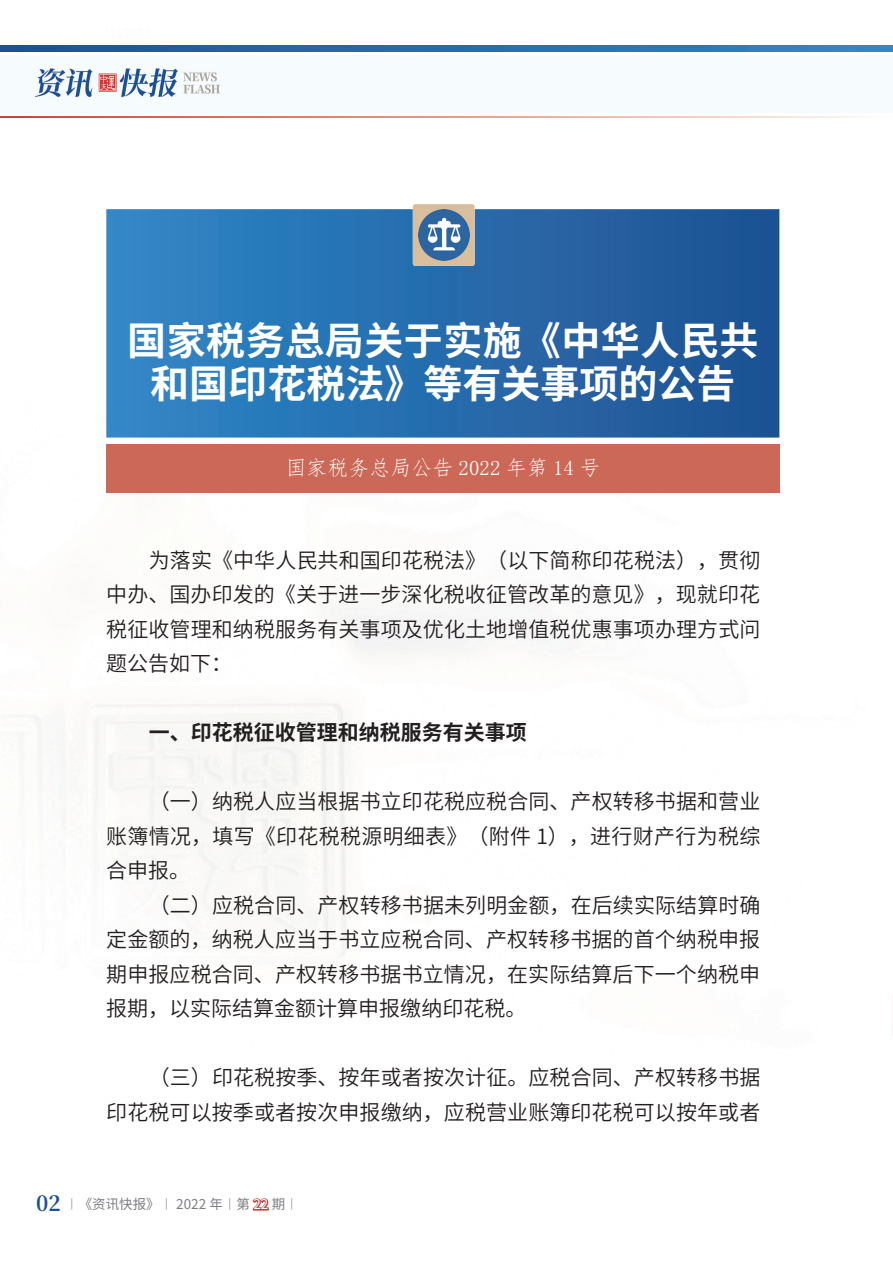
<style>
.page{position:relative;width:893px;height:1263px;background:#fff}
.page>*{position:absolute;margin:0;border:0;box-sizing:border-box;transform-origin:0 0}
.t1{font:700 39px/42.5px "Source Han Sans SC";letter-spacing:.015em;color:#fff;text-align:center}
.t2{font:21px/34.5px "Source Han Sans SC";letter-spacing:.005em;color:#231f20;text-align:justify}
.t3{font:700 21px "Source Han Sans SC";color:#231f20}
.t4{font:21px "Fang Song";color:#fff}
.t5{font:13.5px "Source Han Sans SC";color:#7d7e82}
.s1{font-family:"Source Han Serif SC";font-weight:700;font-size:21px;color:#1c5093}
.s2{color:#c73b3e}
</style>
<div class="page">
<img style="left:0;top:45px;width:893px;height:990px">
<div style="left:0;top:56px;width:893px;height:57px;background:#f6fbfe"></div>
<svg style="left:0;top:117px;width:893px;height:1px"></svg>
<svg style="left:0;top:46px;width:893px;height:5px;background:#276cac"></svg>
<img style="left:36px;top:68px;width:183px;height:28px">
<svg style="left:106px;top:209px;width:673px;height:229px;background:#276cad"></svg>
<div style="left:106px;top:444px;width:673px;height:49px;background:#cb6857"></div>
<div style="left:413px;top:204px;width:62px;height:62px;background:#d9be9e;border-radius:3px"></div>
<img style="left:418px;top:210px;width:51px;height:50px">
<h1 class="t1" style="left:127px;top:320px;width:633px">国家税务总局关于实施《中华人民共和国印花税法》等有关事项的公告</h1>
<p class="t4" style="left:285px;top:457px;width:316px">国家税务总局公告 2022 年第 14 号</p>
<p class="t2" style="left:106px;top:543px;width:656px;text-indent:43px">为落实《中华人民共和国印花税法》（以下简称印花税法），贯彻中办、国办印发的《关于进一步深化税收征管改革的意见》，现就印花税征收管理和纳税服务有关事项及优化土地增值税优惠事项办理方式问题公告如下：</p>
<p class="t3" style="left:149px;top:721px;width:379px">一、印花税征收管理和纳税服务有关事项</p>
<p class="t2" style="left:106px;top:785px;width:656px;text-indent:43px">（一）纳税人应当根据书立印花税应税合同、产权转移书据和营业账簿情况，填写《印花税税源明细表》（附件 1），进行财产行为税综合申报。</p>
<p class="t2" style="left:106px;top:888px;width:656px;text-indent:43px">（二）应税合同、产权转移书据未列明金额，在后续实际结算时确定金额的，纳税人应当于书立应税合同、产权转移书据的首个纳税申报期申报应税合同、产权转移书据书立情况，在实际结算后下一个纳税申报期，以实际结算金额计算申报缴纳印花税。</p>
<p class="t2" style="left:106px;top:1061px;width:656px;text-align:right">（三）印花税按季、按年或者按次计征。应税合同、产权转移书据<br>印花税可以按季或者按次申报缴纳，应税营业账簿印花税可以按年或者</p>
<p class="t5" style="left:36px;top:1197px;width:264px"><span class="s1">02</span> ︱《资讯快报》︱ 2022 年︱第 <span class="s2">22</span> 期︱</p>
</div>
